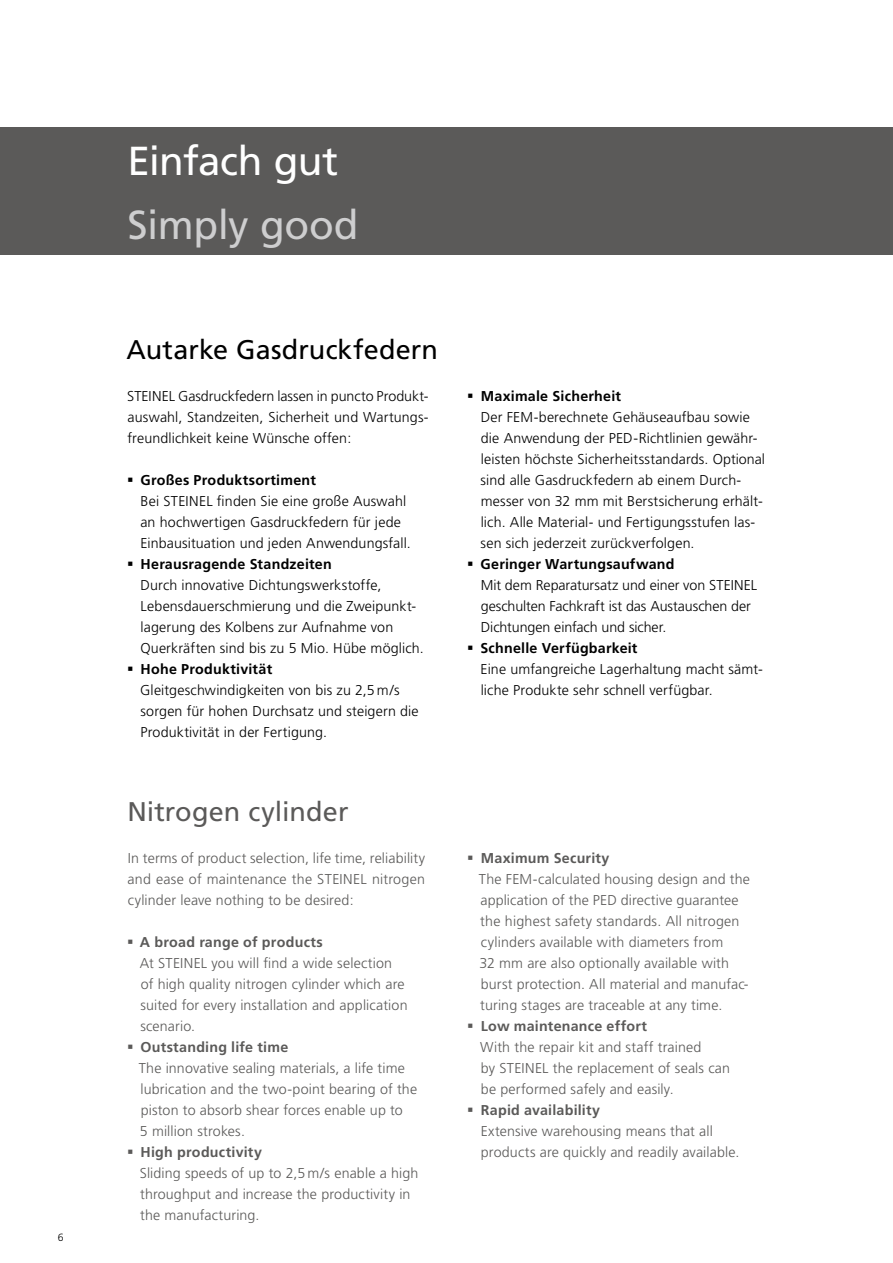
<style>
.page{position:relative;width:893px;height:1263px;background:#fff}
.page>*{position:absolute;margin:0;border:0;box-sizing:border-box;transform-origin:0 0}
.t1{font:40.5px "Frutiger";letter-spacing:-.015em;color:#fff}
.t2{font:40.5px "Frutiger";letter-spacing:-.01em;color:#cececf}
.t3{font:27px "Frutiger";color:#000}
.t4{font:27px "Frutiger";letter-spacing:.005em;color:#5b5a59}
.t5{font:300 14.25px/21px "Frutiger";letter-spacing:.01em;color:#000}
.t6{font:300 14.25px/21px "Frutiger";letter-spacing:.01em;color:#5b5a59}
.t7{font:700 14.25px "Frutiger";letter-spacing:.02em;color:#000}
.t8{font:700 14.25px "Frutiger";letter-spacing:.015em;color:#5b5a59}
.t9{font:300 10.5px "Frutiger";color:#000}
</style>
<div class="page">
<hr style="left:892px;top:0;width:1px;height:1263px;background:#cececf">
<div style="left:0;top:128px;width:893px;height:63px;background:#5b5a59"></div>
<div style="left:0;top:191px;width:893px;height:64px;background:#5b5a59"></div>
<p class="t9" style="left:58px;top:1231px;width:7px">6</p>
<h1 class="t1" style="left:128px;top:137px;width:212px">Einfach gut</h1>
<h1 class="t2" style="left:128px;top:201px;width:232px">Simply good</h1>
<h2 class="t3" style="left:127px;top:334px;width:313px">Autarke Gasdruckfedern</h2>
<p class="t5" style="left:127px;top:385px;width:303px;text-align:justify">STEINEL Gasdruckfedern lassen in puncto Produkt&shy;auswahl, Standzeiten, Sicherheit und Wartungs&shy;freundlichkeit keine Wünsche offen:</p>
<p class="t7" style="left:140px;top:471px;width:177px">Großes Produktsortiment</p>
<p class="t5" style="left:140px;top:490px;width:272px">Bei STEINEL finden Sie eine große Auswahl an hochwertigen Gasdruckfedern für jede<br>Einbausituation und jeden Anwendungsfall.</p>
<p class="t7" style="left:141px;top:556px;width:193px">Herausragende Standzeiten</p>
<p class="t5" style="left:140px;top:574px;width:285px">Durch innovative Dichtungswerkstoffe, Lebensdauerschmierung und die Zweipunkt&shy;lagerung des Kolbens zur Aufnahme von Querkräften sind bis zu 5 Mio. Hübe möglich.</p>
<p class="t7" style="left:141px;top:661px;width:133px">Hohe Produktivität</p>
<p class="t5" style="left:140px;top:679px;width:280px">Gleitgeschwindigkeiten von bis zu 2,5 m/s sorgen für hohen Durchsatz und steigern die<br>Produktivität in der Fertigung.</p>
<h2 class="t4" style="left:127px;top:796px;width:223px">Nitrogen cylinder</h2>
<p class="t6" style="left:128px;top:847px;width:299px;text-align:justify">In terms of product selection, life time, reliability and ease of maintenance the STEINEL nitrogen cylinder leave nothing to be desired:</p>
<p class="t8" style="left:140px;top:933px;width:184px">A broad range of products</p>
<p class="t6" style="left:140px;top:952px;width:269px">At STEINEL you will find a wide selection of high quality nitrogen cylinder which are suited for every installation and application scenario.</p>
<p class="t8" style="left:140px;top:1039px;width:149px">Outstanding life time</p>
<p class="t6" style="left:139px;top:1057px;width:280px">The innovative sealing materials, a life time lubrication and the two-point bearing of the piston to absorb shear forces enable up to<br>5 million strokes.</p>
<p class="t8" style="left:141px;top:1144px;width:123px">High productivity</p>
<p class="t6" style="left:140px;top:1162px;width:280px">Sliding speeds of up to 2,5 m/s enable a high throughput and increase the productivity in the manufacturing.</p>
<p class="t7" style="left:481px;top:388px;width:142px">Maximale Sicherheit</p>
<p class="t5" style="left:481px;top:406px;width:286px">Der FEM-berechnete Gehäuseaufbau sowie die Anwendung der PED-Richtlinien gewähr&shy;leisten höchste Sicherheitsstandards. Optional sind alle Gasdruckfedern ab einem Durch&shy;messer von 32 mm mit Berstsicherung erhält&shy;lich. Alle Material- und Fertigungsstufen las&shy;sen sich jederzeit zurückverfolgen.</p>
<p class="t7" style="left:481px;top:556px;width:196px">Geringer Wartungsaufwand</p>
<p class="t5" style="left:481px;top:574px;width:278px">Mit dem Reparatursatz und einer von STEINEL geschulten Fachkraft ist das Austauschen der<br>Dichtungen einfach und sicher.</p>
<p class="t7" style="left:480px;top:640px;width:159px">Schnelle Verfügbarkeit</p>
<p class="t5" style="left:481px;top:658px;width:284px">Eine umfangreiche Lagerhaltung macht sämt&shy;liche Produkte sehr schnell verfügbar.</p>
<p class="t8" style="left:481px;top:850px;width:130px">Maximum Security</p>
<p class="t6" style="left:479px;top:868px;width:273px">The FEM-calculated housing design and the application of the PED directive guarantee the highest safety standards. All nitrogen cylinders available with diameters from<br>32 mm are also optionally available with burst protection. All material and manufac&shy;turing stages are traceable at any time.</p>
<p class="t8" style="left:481px;top:1018px;width:168px">Low maintenance effort</p>
<p class="t6" style="left:480px;top:1036px;width:251px">With the repair kit and staff trained<br>by STEINEL the replacement of seals can be performed safely and easily.</p>
<p class="t8" style="left:481px;top:1102px;width:121px">Rapid availability</p>
<p class="t6" style="left:481px;top:1120px;width:260px">Extensive warehousing means that all products are quickly and readily available.</p>
</div>
